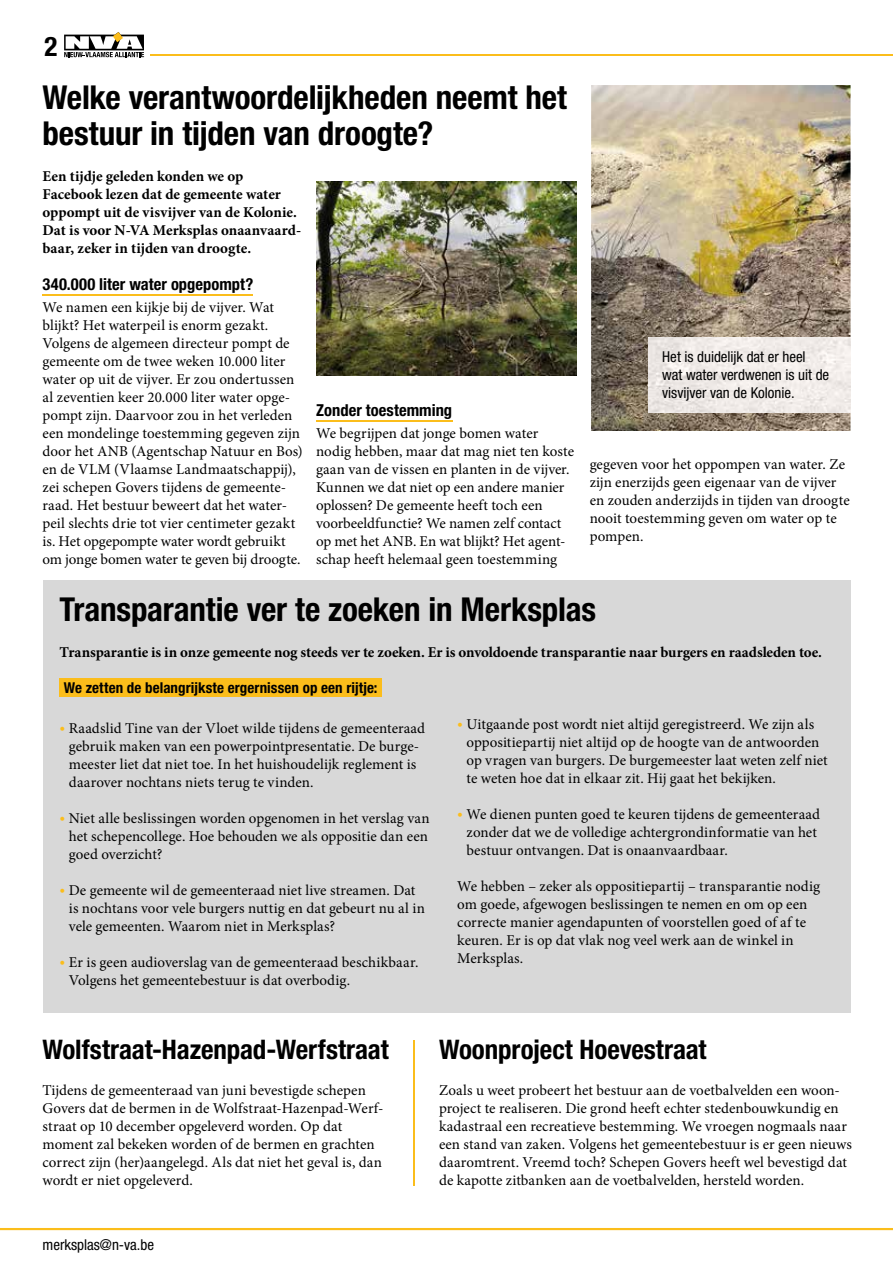
<style>
.page{position:relative;width:893px;height:1263px;background:#fff}
.page>*{position:absolute;margin:0;border:0;box-sizing:border-box;transform-origin:0 0}
.t1{font:700 condensed 33px/36px "Helvetica Neue LT Std";letter-spacing:-.005em;color:#000}
.t2{font:700 condensed 27px "Helvetica Neue LT Std";letter-spacing:-.005em;color:#000}
.t3{font:700 condensed 16.5px "Helvetica Neue LT Std";letter-spacing:.005em;color:#000}
.t4{font:15px/18px "Minion Pro";color:#000}
.t5{font:700 15px/18px "Minion Pro";color:#000}
.t6{font:condensed 15px/18px "Helvetica Neue LT Std";color:#000}
.t7{font:700 condensed 15px "Helvetica Neue LT Std";letter-spacing:.005em;color:#000}
.s1{color:#fbbd1b}
</style>
<div class="page">
<hr style="left:43px;top:294px;width:210px;height:1px;background:#fbbd1b">
<hr style="left:316px;top:420px;width:136px;height:1px;background:#fbbd1b">
<div style="left:43px;top:580px;width:807px;height:433px;background:#d8d8d8"></div>
<div style="left:60px;top:678px;width:322px;height:18px;background:#fbbd1b"></div>
<hr style="left:413px;top:1040px;width:2px;height:145px;background:#fbbd1b">
<img style="left:317px;top:181px;width:259px;height:195px">
<img style="left:591px;top:85px;width:259px;height:346px">
<img style="left:648px;top:338px;width:202px;height:74px">
<hr style="left:151px;top:55px;width:742px;height:1px;background:#fbbd1b">
<svg style="left:64px;top:32px;width:80px;height:25px"></svg>
<hr style="left:0;top:1228px;width:893px;height:2px;background:#fbbd1b">
<h2 class="t2" style="left:45px;top:30px;width:14px">2</h2>
<h1 class="t1" style="left:43px;top:78px;width:526px">Welke verantwoordelijkheden neemt het bestuur in tijden van droogte?</h1>
<p class="t5" style="left:43px;top:167px;width:260px">Een tijdje geleden konden we op Facebook lezen dat de gemeente water oppompt uit de visvijver van de Kolonie.<br>Dat is voor N-VA Merksplas onaanvaard&shy;baar, zeker in tijden van droogte.</p>
<p class="t3" style="left:43px;top:274px;width:212px">340.000 liter water opgepompt?</p>
<p class="t4" style="left:43px;top:299px;width:262px">We namen een kijkje bij de vijver. Wat blijkt? Het waterpeil is enorm gezakt.<br>Volgens de algemeen directeur pompt de gemeente om de twee weken 10.000 liter water op uit de vijver. Er zou ondertussen al zeventien keer 20.000 liter water opge&shy;pompt zijn. Daarvoor zou in het verleden een mondelinge toestemming gegeven zijn door het ANB (Agentschap Natuur en Bos) en de VLM (Vlaamse Landmaatschappij), zei schepen Govers tijdens de gemeente&shy;raad. Het bestuur beweert dat het water&shy;peil slechts drie tot vier centimeter gezakt is. Het opgepompte water wordt gebruikt om jonge bomen water te geven bij droogte.</p>
<p class="t3" style="left:316px;top:400px;width:138px">Zonder toestemming</p>
<p class="t4" style="left:316px;top:425px;width:259px">We begrijpen dat jonge bomen water nodig hebben, maar dat mag niet ten koste gaan van de vissen en planten in de vijver.<br>Kunnen we dat niet op een andere manier oplossen? De gemeente heeft toch een voorbeeldfunctie? We namen zelf contact op met het ANB. En wat blijkt? Het agent&shy;schap heeft helemaal geen toestemming</p>
<p class="t6" style="left:662px;top:348px;width:169px">Het is duidelijk dat er heel wat water verdwenen is uit de visvijver van de Kolonie.</p>
<p class="t4" style="left:590px;top:455px;width:261px">gegeven voor het oppompen van water. Ze zijn enerzijds geen eigenaar van de vijver en zouden anderzijds in tijden van droogte nooit toestemming geven om water op te pompen.</p>
<h1 class="t1" style="left:60px;top:591px;width:538px">Transparantie ver te zoeken in Merksplas</h1>
<p class="t5" style="left:60px;top:643px;width:764px">Transparantie is in onze gemeente nog steeds ver te zoeken. Er is onvoldoende transparantie naar burgers en raadsleden toe.</p>
<p class="t7" style="left:64px;top:679px;width:315px">We zetten de belangrijkste ergernissen op een rijtje:</p>
<p class="t4" style="left:69px;top:720px;width:358px;text-indent:-9px"><span class="s1">•</span> Raadslid Tine van der Vloet wilde tijdens de gemeenteraad gebruik maken van een powerpointpresentatie. De burge&shy;meester liet dat niet toe. In het huishoudelijk reglement is daarover nochtans niets terug te vinden.</p>
<p class="t4" style="left:69px;top:810px;width:362px;text-align:justify;text-indent:-9px"><span class="s1">•</span> Niet alle beslissingen worden opgenomen in het verslag van het schepencollege. Hoe behouden we als oppositie dan een goed overzicht?</p>
<p class="t4" style="left:69px;top:882px;width:358px;text-indent:-9px"><span class="s1">•</span> De gemeente wil de gemeenteraad niet live streamen. Dat is nochtans voor vele burgers nuttig en dat gebeurt nu al in vele gemeenten. Waarom niet in Merksplas?</p>
<p class="t4" style="left:69px;top:954px;width:351px;text-indent:-9px"><span class="s1">•</span> Er is geen audioverslag van de gemeenteraad beschikbaar.<br>Volgens het gemeentebestuur is dat overbodig.</p>
<p class="t4" style="left:466px;top:715px;width:363px;text-indent:-9px"><span class="s1">•</span> Uitgaande post wordt niet altijd geregistreerd. We zijn als oppositiepartij niet altijd op de hoogte van de antwoorden op vragen van burgers. De burgemeester laat weten zelf niet te weten hoe dat in elkaar zit. Hij gaat het bekijken.</p>
<p class="t4" style="left:466px;top:805px;width:355px;text-indent:-9px"><span class="s1">•</span> We dienen punten goed te keuren tijdens de gemeenteraad zonder dat we de volledige achtergrondinformatie van het bestuur ontvangen. Dat is onaanvaardbaar.</p>
<p class="t4" style="left:457px;top:877px;width:365px">We hebben – zeker als oppositiepartij – transparantie nodig om goede, afgewogen beslissingen te nemen en om op een correcte manier agendapunten of voorstellen goed of af te keuren. Er is op dat vlak nog veel werk aan de winkel in Merksplas.</p>
<h2 class="t2" style="left:43px;top:1033px;width:348px">Wolfstraat-Hazenpad-Werfstraat</h2>
<p class="t4" style="left:43px;top:1082px;width:342px">Tijdens de gemeenteraad van juni bevestigde schepen Govers dat de bermen in de Wolfstraat-Hazenpad-Werf&shy;straat op 10 december opgeleverd worden. Op dat moment zal bekeken worden of de bermen en grachten correct zijn (her)aangelegd. Als dat niet het geval is, dan wordt er niet opgeleverd.</p>
<p class="t6" style="left:43px;top:1236px;width:113px">merksplas@n-va.be</p>
<h2 class="t2" style="left:439px;top:1033px;width:269px">Woonproject Hoevestraat</h2>
<p class="t4" style="left:439px;top:1082px;width:415px">Zoals u weet probeert het bestuur aan de voetbalvelden een woon&shy;project te realiseren. Die grond heeft echter stedenbouwkundig en kadastraal een recreatieve bestemming. We vroegen nogmaals naar een stand van zaken. Volgens het gemeentebestuur is er geen nieuws daaromtrent. Vreemd toch? Schepen Govers heeft wel bevestigd dat de kapotte zitbanken aan de voetbalvelden, hersteld worden.</p>
</div>
